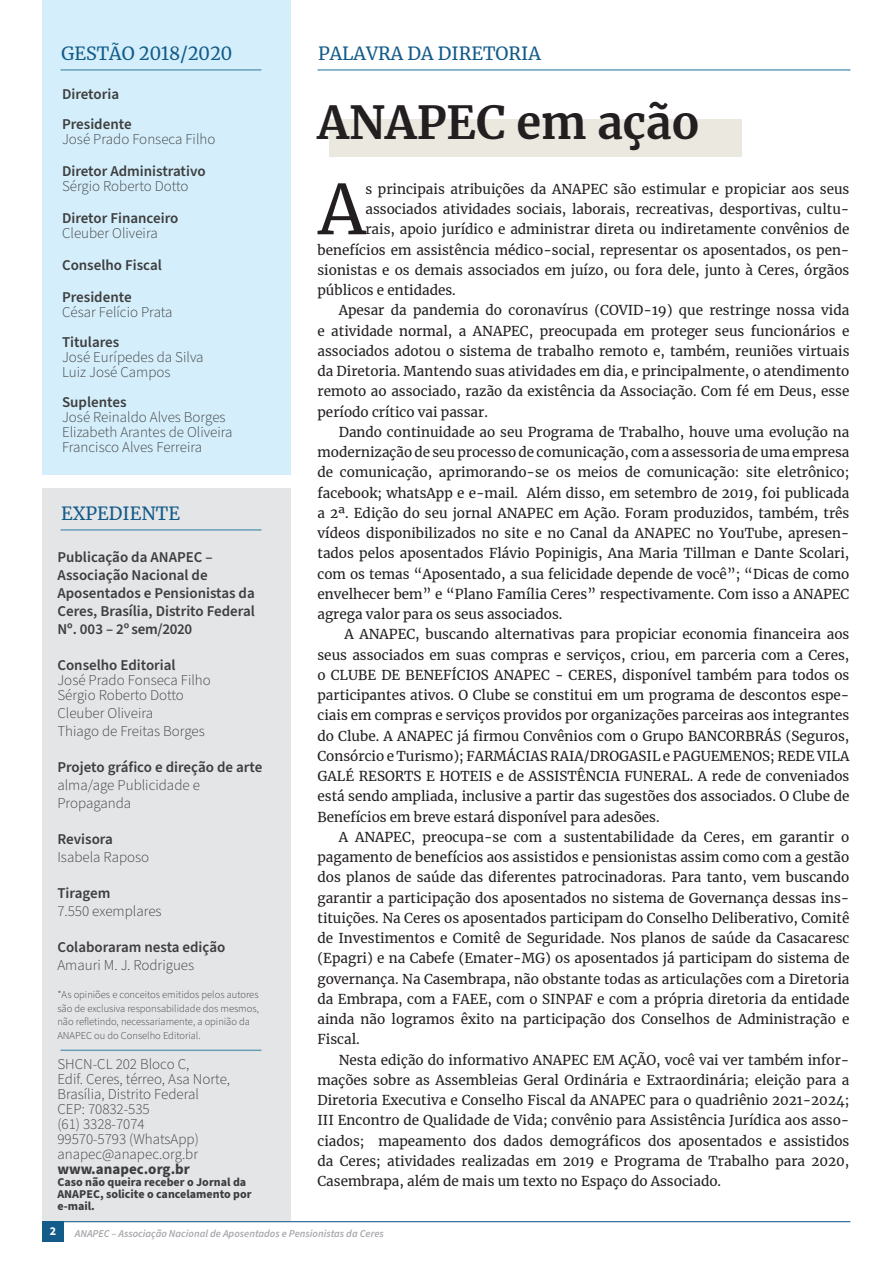
<style>
.page{position:relative;width:893px;height:1263px;background:#fff}
.page>*{position:absolute;margin:0;border:0;box-sizing:border-box;transform-origin:0 0}
.t1{font:67.95px "Merriweather";color:#231f20}
.t2{font:700 45px "Merriweather";color:#231f20}
.t3{font:18px "Merriweather";color:#135b89}
.t4{font:300 15px/15px "Source Sans Pro";color:#3e3e3f}
.t5{font:600 15px/18px "Source Sans Pro";color:#3e3e3f}
.t6{font:700 15px "Source Sans Pro";color:#3e3e3f}
.t7{font:13.5px "Merriweather";color:#231f20}
.t8{font:700 12px/12px "Source Sans Pro";color:#3e3e3f}
.t9{font:700 12px "Source Sans Pro";color:#fff}
.t10{font:300 10.5px/13.5px "Source Sans Pro";color:#3e3e3f}
.t11{font:italic 600 10.5px "Source Sans Pro";color:#a8a9ad}
</style>
<div class="page">
<hr style="left:43px;top:1221px;width:807px;height:1px;background:#135b89">
<div style="left:43px;top:1221px;width:21px;height:21px;background:#135b89"></div>
<div style="left:43px;top:488px;width:248px;height:733px;background:#e4e5e7"></div>
<div style="left:329px;top:120px;width:413px;height:37px;background:#ebe9df"></div>
<div style="left:43px;top:0;width:248px;height:475px;background:#d4effb"></div>
<hr style="left:61px;top:69px;width:200px;height:2px;background:#679eb9">
<hr style="left:61px;top:529px;width:200px;height:2px;background:#679eb9">
<hr style="left:61px;top:1049px;width:200px;height:2px;background:#679eb9">
<hr style="left:317px;top:69px;width:533px;height:2px;background:#679eb9">
<h3 class="t3" style="left:61px;top:41px;width:173px">GESTÃO 2018/2020</h3>
<p class="t5" style="left:62px;top:80px;width:71px;line-height:30px">Diretoria<br>Presidente</p>
<p class="t4" style="left:62px;top:132px;width:155px">José Prado Fonseca Filho</p>
<p class="t5" style="left:62px;top:163px;width:145px">Diretor Administrativo</p>
<p class="t4" style="left:62px;top:179px;width:128px">Sérgio Roberto Dotto</p>
<p class="t5" style="left:62px;top:210px;width:118px">Diretor Financeiro</p>
<p class="t4" style="left:62px;top:226px;width:97px">Cleuber Oliveira</p>
<p class="t5" style="left:62px;top:250px;width:101px;line-height:32px">Conselho Fiscal<br>Presidente</p>
<p class="t4" style="left:62px;top:305px;width:112px">César Felício Prata</p>
<p class="t5" style="left:62px;top:334px;width:59px">Titulares</p>
<p class="t4" style="left:62px;top:350px;width:143px">José Eurípedes da Silva<br>Luiz José Campos</p>
<p class="t5" style="left:62px;top:394px;width:66px">Suplentes</p>
<p class="t4" style="left:62px;top:410px;width:172px">José Reinaldo Alves Borges<br>Elizabeth Arantes de Oliveira<br>Francisco Alves Ferreira</p>
<h3 class="t3" style="left:61px;top:501px;width:121px">EXPEDIENTE</h3>
<p class="t5" style="left:57px;top:548px;width:199px">Publicação da ANAPEC –<br>Associação Nacional de<br>Aposentados e Pensionistas da<br>Ceres, Brasília, Distrito Federal<br>Nº. 003 – 2º sem/2020</p>
<p class="t5" style="left:57px;top:656px;width:120px">Conselho Editorial</p>
<p class="t4" style="left:57px;top:673px;width:155px">José Prado Fonseca Filho<br>Sérgio Roberto Dotto</p>
<p class="t4" style="left:57px;top:704px;width:149px;line-height:18px">Cleuber Oliveira<br>Thiago de Freitas Borges</p>
<p class="t5" style="left:57px;top:758px;width:206px">Projeto gráfico e direção de arte</p>
<p class="t4" style="left:57px;top:776px;width:144px;line-height:18px">alma/age Publicidade e<br>Propaganda</p>
<p class="t5" style="left:57px;top:830px;width:57px">Revisora</p>
<p class="t4" style="left:57px;top:850px;width:93px">Isabela Raposo</p>
<p class="t5" style="left:57px;top:884px;width:55px">Tiragem</p>
<p class="t4" style="left:57px;top:904px;width:106px">7.550 exemplares</p>
<p class="t5" style="left:57px;top:938px;width:169px">Colaboraram nesta edição</p>
<p class="t4" style="left:57px;top:958px;width:138px">Amauri M. J. Rodrigues</p>
<p class="t10" style="left:57px;top:988px;width:203px">*As opiniões e conceitos emitidos pelos autores são de exclusiva responsabilidade dos mesmos, não refletindo, necessariamente, a opinião da ANAPEC ou do Conselho Editorial.</p>
<p class="t4" style="left:57px;top:1057px;width:174px">SHCN-CL 202 Bloco C,<br>Edif. Ceres, térreo, Asa Norte,<br>Brasília, Distrito Federal<br>CEP: 70832-535<br>(61) 3328-7074<br>99570-5793 (WhatsApp) anapec@anapec.org.br</p>
<p class="t6" style="left:57px;top:1159px;width:134px">www.anapec.org.br</p>
<p class="t8" style="left:57px;top:1176px;width:196px">Caso não queira receber o Jornal da<br>ANAPEC, solicite o cancelamento por e-mail.</p>
<h3 class="t3" style="left:318px;top:41px;width:224px">PALAVRA DA DIRETORIA</h3>
<h2 class="t2" style="left:317px;top:91px;width:384px">ANAPEC em ação</h2>
<h1 class="t1" style="left:318px;top:163px;width:49px">A</h1>
<p class="t7" style="left:365px;top:180px;width:485px">s principais atribuições da ANAPEC são estimular e propiciar aos seus</p>
<p class="t7" style="left:365px;top:200px;width:485px">associados atividades sociais, laborais, recreativas, desportivas, cultu-</p>
<p class="t7" style="left:365px;top:220px;width:485px">rais, apoio jurídico e administrar direta ou indiretamente convênios de</p>
<p class="t7" style="left:317px;top:240px;width:533px">benefícios em assistência médico-social, representar os aposentados, os pen-</p>
<p class="t7" style="left:317px;top:261px;width:533px">sionistas e os demais associados em juízo, ou fora dele, junto à Ceres, órgãos</p>
<p class="t7" style="left:317px;top:281px;width:140px">públicos e entidades.</p>
<p class="t7" style="left:339px;top:301px;width:512px">Apesar da pandemia do coronavírus (COVID-19) que restringe nossa vida</p>
<p class="t7" style="left:317px;top:321px;width:533px">e atividade normal, a ANAPEC, preocupada em proteger seus funcionários e</p>
<p class="t7" style="left:317px;top:342px;width:533px">associados adotou o sistema de trabalho remoto e, também, reuniões virtuais</p>
<p class="t7" style="left:317px;top:362px;width:533px">da Diretoria. Mantendo suas atividades em dia, e principalmente, o atendimento</p>
<p class="t7" style="left:317px;top:382px;width:533px">remoto ao associado, razão da existência da Associação. Com fé em Deus, esse</p>
<p class="t7" style="left:317px;top:402px;width:172px">período crítico vai passar.</p>
<p class="t7" style="left:339px;top:423px;width:512px">Dando continuidade ao seu Programa de Trabalho, houve uma evolução na</p>
<p class="t7" style="left:317px;top:443px;width:533px">modernização de seu processo de comunicação, com a assessoria de uma empresa</p>
<p class="t7" style="left:317px;top:463px;width:533px">de comunicação, aprimorando-se os meios de comunicação: site eletrônico;</p>
<p class="t7" style="left:317px;top:483px;width:533px">facebook; whatsApp e e-mail. Além disso, em setembro de 2019, foi publicada</p>
<p class="t7" style="left:317px;top:504px;width:533px">a 2ª. Edição do seu jornal ANAPEC em Ação. Foram produzidos, também, três</p>
<p class="t7" style="left:317px;top:524px;width:533px">vídeos disponibilizados no site e no Canal da ANAPEC no YouTube, apresen-</p>
<p class="t7" style="left:317px;top:544px;width:533px">tados pelos aposentados Flávio Popinigis, Ana Maria Tillman e Dante Scolari,</p>
<p class="t7" style="left:317px;top:564px;width:533px">com os temas “Aposentado, a sua felicidade depende de você”; “Dicas de como</p>
<p class="t7" style="left:317px;top:585px;width:533px">envelhecer bem” e “Plano Família Ceres” respectivamente. Com isso a ANAPEC</p>
<p class="t7" style="left:317px;top:605px;width:246px">agrega valor para os seus associados.</p>
<p class="t7" style="left:344px;top:625px;width:506px">A ANAPEC, buscando alternativas para propiciar economia financeira aos</p>
<p class="t7" style="left:317px;top:645px;width:533px">seus associados em suas compras e serviços, criou, em parceria com a Ceres,</p>
<p class="t7" style="left:317px;top:666px;width:533px">o CLUBE DE BENEFÍCIOS ANAPEC - CERES, disponível também para todos os</p>
<p class="t7" style="left:317px;top:686px;width:533px">participantes ativos. O Clube se constitui em um programa de descontos espe-</p>
<p class="t7" style="left:317px;top:706px;width:533px">ciais em compras e serviços providos por organizações parceiras aos integrantes</p>
<p class="t7" style="left:317px;top:726px;width:533px">do Clube. A ANAPEC já firmou Convênios com o Grupo BANCORBRÁS (Seguros,</p>
<p class="t7" style="left:317px;top:747px;width:533px">Consórcio e Turismo); FARMÁCIAS RAIA/DROGASIL e PAGUEMENOS; REDE VILA</p>
<p class="t7" style="left:317px;top:767px;width:533px">GALÉ RESORTS E HOTEIS e de ASSISTÊNCIA FUNERAL. A rede de conveniados</p>
<p class="t7" style="left:317px;top:787px;width:533px">está sendo ampliada, inclusive a partir das sugestões dos associados. O Clube de</p>
<p class="t7" style="left:317px;top:807px;width:344px">Benefícios em breve estará disponível para adesões.</p>
<p class="t7" style="left:339px;top:828px;width:512px">A ANAPEC, preocupa-se com a sustentabilidade da Ceres, em garantir o</p>
<p class="t7" style="left:317px;top:848px;width:533px">pagamento de benefícios aos assistidos e pensionistas assim como com a gestão</p>
<p class="t7" style="left:317px;top:868px;width:533px">dos planos de saúde das diferentes patrocinadoras. Para tanto, vem buscando</p>
<p class="t7" style="left:317px;top:888px;width:533px">garantir a participação dos aposentados no sistema de Governança dessas ins-</p>
<p class="t7" style="left:317px;top:909px;width:533px">tituições. Na Ceres os aposentados participam do Conselho Deliberativo, Comitê</p>
<p class="t7" style="left:317px;top:929px;width:533px">de Investimentos e Comitê de Seguridade. Nos planos de saúde da Casacaresc</p>
<p class="t7" style="left:317px;top:949px;width:533px">(Epagri) e na Cabefe (Emater-MG) os aposentados já participam do sistema de</p>
<p class="t7" style="left:317px;top:969px;width:533px">governança. Na Casembrapa, não obstante todas as articulações com a Diretoria</p>
<p class="t7" style="left:317px;top:990px;width:533px">da Embrapa, com a FAEE, com o SINPAF e com a própria diretoria da entidade</p>
<p class="t7" style="left:317px;top:1010px;width:533px">ainda não logramos êxito na participação dos Conselhos de Administração e</p>
<p class="t7" style="left:317px;top:1030px;width:44px">Fiscal.</p>
<p class="t7" style="left:339px;top:1050px;width:512px">Nesta edição do informativo ANAPEC EM AÇÃO, você vai ver também infor-</p>
<p class="t7" style="left:317px;top:1071px;width:533px">mações sobre as Assembleias Geral Ordinária e Extraordinária; eleição para a</p>
<p class="t7" style="left:317px;top:1091px;width:533px">Diretoria Executiva e Conselho Fiscal da ANAPEC para o quadriênio 2021-2024;</p>
<p class="t7" style="left:317px;top:1111px;width:533px">III Encontro de Qualidade de Vida; convênio para Assistência Jurídica aos asso-</p>
<p class="t7" style="left:317px;top:1131px;width:533px">ciados; mapeamento dos dados demográficos dos aposentados e assistidos</p>
<p class="t7" style="left:317px;top:1152px;width:533px">da Ceres; atividades realizadas em 2019 e Programa de Trabalho para 2020,</p>
<p class="t7" style="left:317px;top:1172px;width:405px">Casembrapa, além de mais um texto no Espaço do Associado.</p>
<p class="t9" style="left:50px;top:1223px;width:8px">2</p>
<p class="t11" style="left:75px;top:1226px;width:311px">ANAPEC – Associação Nacional de Aposentados e Pensionistas da Ceres</p>
</div>
